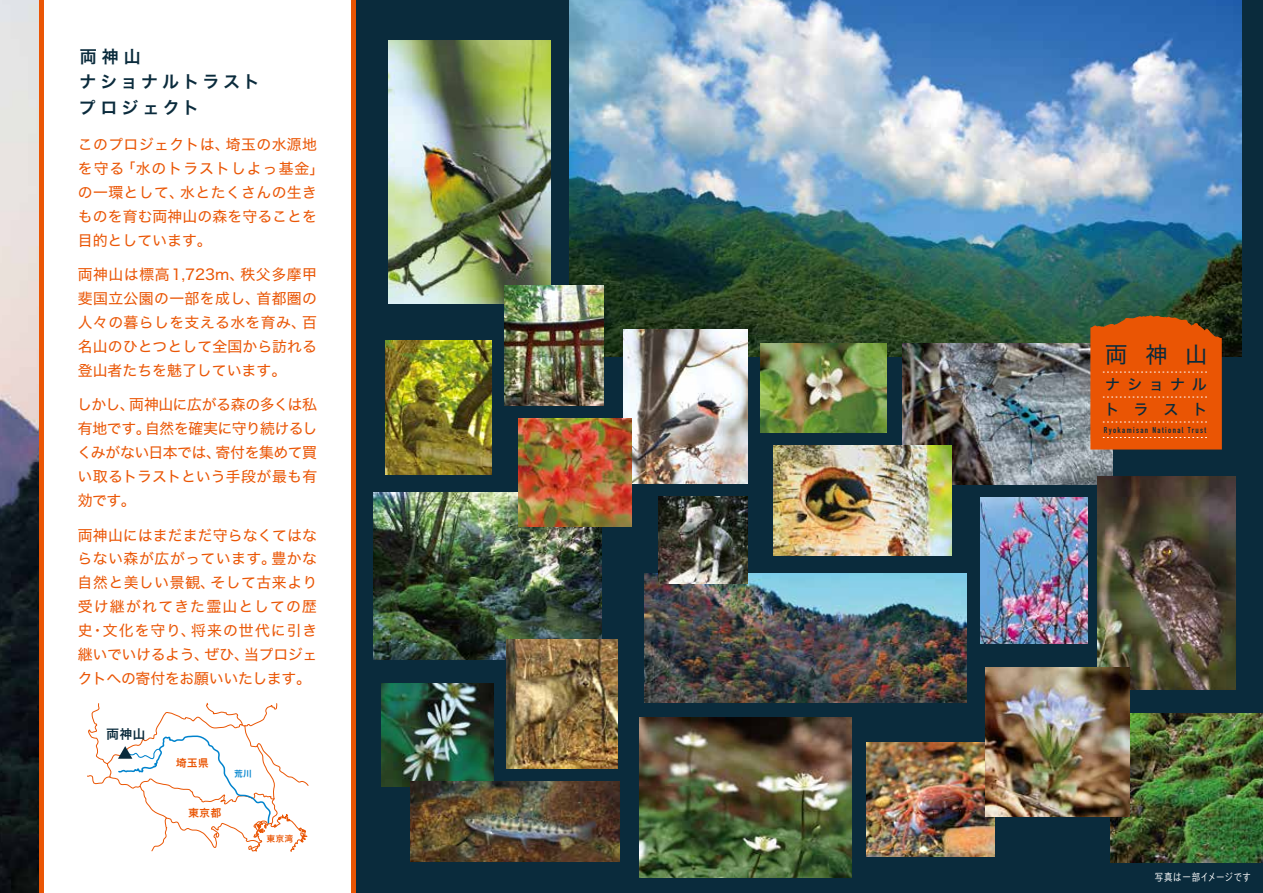
<style>
.page{position:relative;width:1263px;height:893px;background:#fff}
.page>*{position:absolute;margin:0;border:0;box-sizing:border-box;transform-origin:0 0}
.t1{font:22.35px "Hira Kaku Std W4";color:#0a2b3c}
.t2{font:16.95px/25.5px "Hira Kaku Std W6";letter-spacing:.215em;color:#0a2b3c}
.t3{font:15.15px/25.3px "Hira Kaku Std W5";letter-spacing:.455em;color:#0a2b3c}
.t4{font:14.85px/23.9px "Hira Kaku Std W4";letter-spacing:.005em;color:#ea5504;text-align:justify}
.t5{font:14.85px/23.9px "Hira Kaku Std W4";letter-spacing:.025em;color:#ea5504}
.t6{font:13.2px "Koburina Go Std W6";color:#0a2b3c}
.t7{font:11.1px "Koburina Go Std W6";color:#ea5504}
.t8{font:10.65px "TB Go Std L C8";letter-spacing:.035em;color:#fff;scale:.8 1}
.t9{font:8.85px "Koburina Go Std W6";color:#ea5504}
.t10{font:8.85px "Koburina Go Std W6";color:#0083cd}
.t11{font:8.4px "DIN Engschrift Std";letter-spacing:.16em;color:#0a2b3c}
</style>
<div class="page">
<img style="left:0;top:0;width:39px;height:893px">
<div style="left:353px;top:0;width:910px;height:893px;background:#0a2b3c"></div>
<div style="left:39px;top:0;width:5px;height:893px;background:#ea5504"></div>
<div style="left:351px;top:0;width:5px;height:893px;background:#ea5504"></div>
<svg style="left:87px;top:703px;width:221px;height:149px"></svg>
<img style="left:866px;top:742px;width:129px;height:115px">
<img style="left:382px;top:684px;width:111px;height:102px">
<img style="left:1111px;top:713px;width:152px;height:149px">
<img style="left:569px;top:0;width:672px;height:357px">
<img style="left:624px;top:329px;width:124px;height:155px">
<img style="left:373px;top:492px;width:228px;height:168px">
<img style="left:518px;top:419px;width:113px;height:108px">
<img style="left:903px;top:343px;width:209px;height:141px">
<img style="left:1097px;top:477px;width:138px;height:212px">
<img style="left:981px;top:497px;width:106px;height:147px">
<img style="left:388px;top:40px;width:163px;height:263px">
<img style="left:761px;top:343px;width:126px;height:89px">
<svg style="left:1090px;top:315px;width:132px;height:135px;background:#dd5509"></svg>
<img style="left:986px;top:667px;width:143px;height:149px">
<img style="left:774px;top:446px;width:178px;height:109px">
<img style="left:645px;top:573px;width:321px;height:129px">
<img style="left:505px;top:285px;width:98px;height:120px">
<img style="left:385px;top:340px;width:106px;height:135px">
<img style="left:410px;top:781px;width:210px;height:80px">
<img style="left:506px;top:639px;width:112px;height:129px">
<img style="left:659px;top:497px;width:88px;height:87px">
<img style="left:639px;top:717px;width:213px;height:161px">
<p class="t2" style="left:79px;top:44px;width:183px">両神山<br>ナショナルトラストプロジェクト</p>
<p class="t5" style="left:78px;top:132px;width:248px">このプロジェクトは、埼玉の水源地を守る「水のトラストしよっ基金」の一環として、水とたくさんの生きものを育む両神山の森を守ることを目的としています。</p>
<p class="t4" style="left:78px;top:263px;width:241px">両神山は標高1,723m、秩父多摩甲斐国立公園の一部を成し、首都圏の人々の暮らしを支える水を育み、百名山のひとつとして全国から訪れる登山者たちを魅了しています。</p>
<p class="t4" style="left:77px;top:393px;width:242px">しかし、両神山に広がる森の多くは私有地です。自然を確実に守り続けるしくみがない日本では、寄付を集めて買い取るトラストという手段が最も有効です。</p>
<p class="t4" style="left:78px;top:523px;width:241px">両神山にはまだまだ守らなくてはならない森が広がっています。豊かな自然と美しい景観、そして古来より受け継がれてきた霊山としての歴史・文化を守り、将来の世代に引き継いでいけるよう、ぜひ、当プロジェクトへの寄付をお願いいたします。</p>
<p class="t6" style="left:106px;top:724px;width:41px">両神山</p>
<p class="t7" style="left:176px;top:755px;width:35px">埼玉県</p>
<p class="t7" style="left:188px;top:804px;width:35px">東京都</p>
<p class="t10" style="left:234px;top:766px;width:19px">荒川</p>
<p class="t9" style="left:267px;top:831px;width:28px">東京湾</p>
<h1 class="t1" style="left:1105px;top:338px;width:104px">両神山</h1>
<p class="t3" style="left:1104px;top:371px;width:105px">ナショナルトラスト</p>
<p class="t11" style="left:1104px;top:425px;width:104px">Ryokamisan National Trust</p>
<p class="t8" style="left:1155px;top:868px;width:122px">写真は一部イメージです</p>
</div>
